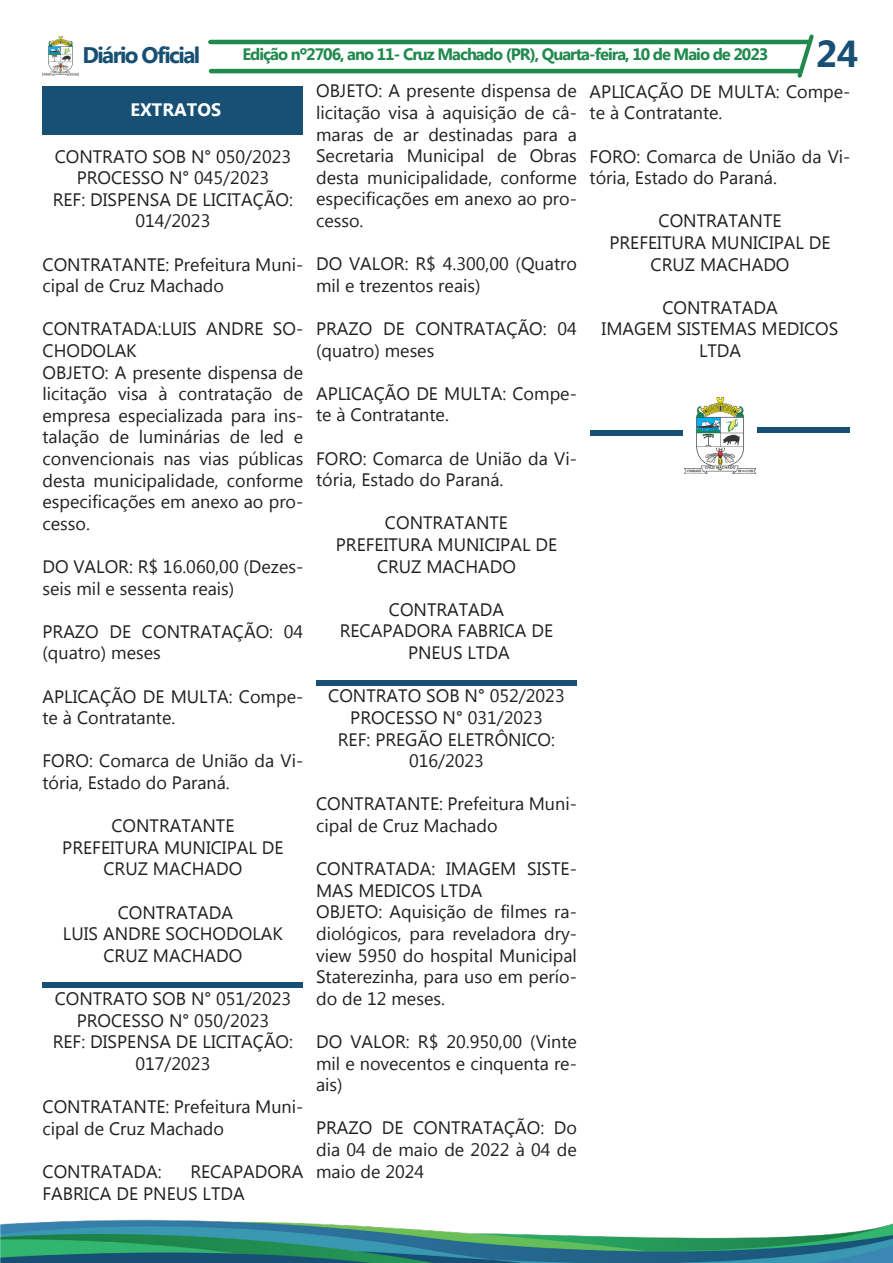
<style>
.page{position:relative;width:893px;height:1263px;background:#fff}
.page>*{position:absolute;margin:0;border:0;box-sizing:border-box;transform-origin:0 0}
.t1{font:700 37.5px "Myanmar Text";color:#175074}
.t2{font:700 22.5px "Myanmar Text";letter-spacing:-.07em;color:#175074}
.t3{font:18px/21.6px "Myanmar Text";color:#231f20}
.t4{font:700 18px "Myanmar Text";color:#fff}
.t5{font:700 16.5px "Myanmar Text";letter-spacing:-.06em;color:#20894d}
</style>
<div class="page">
<hr style="left:208px;top:40px;width:602px;height:4px;background:#20894d;border-radius:2px">
<hr style="left:209px;top:69px;width:593px;height:4px;background:#20894d;border-radius:2px">
<img style="left:43px;top:37px;width:36px;height:38px">
<svg style="left:797px;top:34px;width:17px;height:44px"></svg>
<img style="left:0;top:1219px;width:893px;height:44px">
<svg style="left:590px;top:430px;width:93px;height:5px"></svg>
<img style="left:685px;top:398px;width:70px;height:75px">
<svg style="left:757px;top:427px;width:93px;height:6px"></svg>
<svg style="left:43px;top:983px;width:260px;height:5px"></svg>
<div style="left:43px;top:86px;width:260px;height:49px;background:#175074"></div>
<div style="left:316px;top:680px;width:261px;height:6px;background:#175074"></div>
<p class="t2" style="left:82px;top:42px;width:119px">Diário Oficial</p>
<p class="t5" style="left:242px;top:45px;width:527px">Edição nº2706, ano 11- Cruz Machado (PR), Quarta-feira, 10 de Maio de 2023</p>
<p class="t1" style="left:816px;top:32px;width:44px">24</p>
<p class="t4" style="left:131px;top:99px;width:92px">EXTRATOS</p>
<p class="t3" style="left:55px;top:146px;width:238px">CONTRATO SOB N° 050/2023</p>
<p class="t3" style="left:77px;top:167px;width:194px">PROCESSO N° 045/2023</p>
<p class="t3" style="left:53px;top:189px;width:242px;text-align:center">REF: DISPENSA DE LICITAÇÃO:<br>014/2023</p>
<p class="t3" style="left:43px;top:254px;width:262px">CONTRATANTE: Prefeitura Muni&shy;cipal de Cruz Machado</p>
<p class="t3" style="left:43px;top:318px;width:262px">CONTRATADA:LUIS ANDRE SO-<br>CHODOLAK</p>
<p class="t3" style="left:43px;top:362px;width:262px;text-align:justify">OBJETO: A presente dispensa de licitação visa à contratação de empresa especializada para ins&shy;talação de luminárias de led e convencionais nas vias públicas desta municipalidade, conforme especificações em anexo ao pro&shy;cesso.</p>
<p class="t3" style="left:43px;top:556px;width:262px">DO VALOR: R$ 16.060,00 (Dezes&shy;seis mil e sessenta reais)</p>
<p class="t3" style="left:43px;top:621px;width:262px">PRAZO DE CONTRATAÇÃO: 04 (quatro) meses</p>
<p class="t3" style="left:43px;top:686px;width:262px">APLICAÇÃO DE MULTA: Compe&shy;te à Contratante.</p>
<p class="t3" style="left:43px;top:750px;width:262px">FORO: Comarca de União da Vi&shy;tória, Estado do Paraná.</p>
<p class="t3" style="left:111px;top:815px;width:125px">CONTRATANTE</p>
<p class="t3" style="left:62px;top:837px;width:223px;text-align:center">PREFEITURA MUNICIPAL DE<br>CRUZ MACHADO</p>
<p class="t3" style="left:118px;top:902px;width:117px">CONTRATADA</p>
<p class="t3" style="left:63px;top:923px;width:221px">LUIS ANDRE SOCHODOLAK</p>
<p class="t3" style="left:103px;top:945px;width:140px">CRUZ MACHADO</p>
<p class="t3" style="left:55px;top:988px;width:238px">CONTRATO SOB N° 051/2023</p>
<p class="t3" style="left:77px;top:1010px;width:194px">PROCESSO N° 050/2023</p>
<p class="t3" style="left:53px;top:1031px;width:242px;text-align:center">REF: DISPENSA DE LICITAÇÃO:<br>017/2023</p>
<p class="t3" style="left:43px;top:1096px;width:262px">CONTRATANTE: Prefeitura Muni&shy;cipal de Cruz Machado</p>
<p class="t3" style="left:43px;top:1161px;width:121px">CONTRATADA:</p>
<p class="t3" style="left:590px;top:81px;width:262px">APLICAÇÃO DE MULTA: Compe&shy;te à Contratante.</p>
<p class="t3" style="left:590px;top:146px;width:262px">FORO: Comarca de União da Vi&shy;tória, Estado do Paraná.</p>
<p class="t3" style="left:658px;top:210px;width:125px">CONTRATANTE</p>
<p class="t3" style="left:609px;top:232px;width:223px;text-align:center">PREFEITURA MUNICIPAL DE<br>CRUZ MACHADO</p>
<p class="t3" style="left:662px;top:297px;width:117px">CONTRATADA</p>
<p class="t3" style="left:602px;top:318px;width:238px;text-align:center">IMAGEM SISTEMAS MEDICOS<br>LTDA</p>
<p class="t3" style="left:316px;top:80px;width:262px;text-align:justify">OBJETO: A presente dispensa de licitação visa à aquisição de câ&shy;maras de ar destinadas para a Secretaria Municipal de Obras desta municipalidade, conforme especificações em anexo ao pro&shy;cesso.</p>
<p class="t3" style="left:316px;top:253px;width:262px">DO VALOR: R$ 4.300,00 (Quatro mil e trezentos reais)</p>
<p class="t3" style="left:316px;top:318px;width:262px">PRAZO DE CONTRATAÇÃO: 04 (quatro) meses</p>
<p class="t3" style="left:316px;top:383px;width:262px">APLICAÇÃO DE MULTA: Compe&shy;te à Contratante.</p>
<p class="t3" style="left:316px;top:448px;width:262px">FORO: Comarca de União da Vi&shy;tória, Estado do Paraná.</p>
<p class="t3" style="left:385px;top:512px;width:125px">CONTRATANTE</p>
<p class="t3" style="left:336px;top:534px;width:223px;text-align:center">PREFEITURA MUNICIPAL DE<br>CRUZ MACHADO</p>
<p class="t3" style="left:389px;top:599px;width:117px">CONTRATADA</p>
<p class="t3" style="left:340px;top:620px;width:215px">RECAPADORA FABRICA DE</p>
<p class="t3" style="left:408px;top:642px;width:103px">PNEUS LTDA</p>
<p class="t3" style="left:328px;top:685px;width:238px">CONTRATO SOB N° 052/2023</p>
<p class="t3" style="left:350px;top:707px;width:194px">PROCESSO N° 031/2023</p>
<p class="t3" style="left:338px;top:728px;width:219px;text-align:center">REF: PREGÃO ELETRÔNICO:<br>016/2023</p>
<p class="t3" style="left:316px;top:793px;width:262px">CONTRATANTE: Prefeitura Muni&shy;cipal de Cruz Machado</p>
<p class="t3" style="left:316px;top:858px;width:262px">CONTRATADA: IMAGEM SISTE-<br>MAS MEDICOS LTDA</p>
<p class="t3" style="left:316px;top:901px;width:262px;text-align:justify">OBJETO: Aquisição de filmes ra&shy;diológicos, para reveladora dry&shy;view 5950 do hospital Municipal Staterezinha, para uso em perío&shy;do de 12 meses.</p>
<p class="t3" style="left:316px;top:1031px;width:262px;text-align:justify">DO VALOR: R$ 20.950,00 (Vinte mil e novecentos e cinquenta re&shy;ais)</p>
<p class="t3" style="left:316px;top:1117px;width:262px;text-align:justify">PRAZO DE CONTRATAÇÃO: Do dia 04 de maio de 2022 à 04 de maio de 2024</p>
<p class="t3" style="left:43px;top:1161px;width:262px;text-indent:148px">RECAPADORA<br>FABRICA DE PNEUS LTDA</p>
</div>
